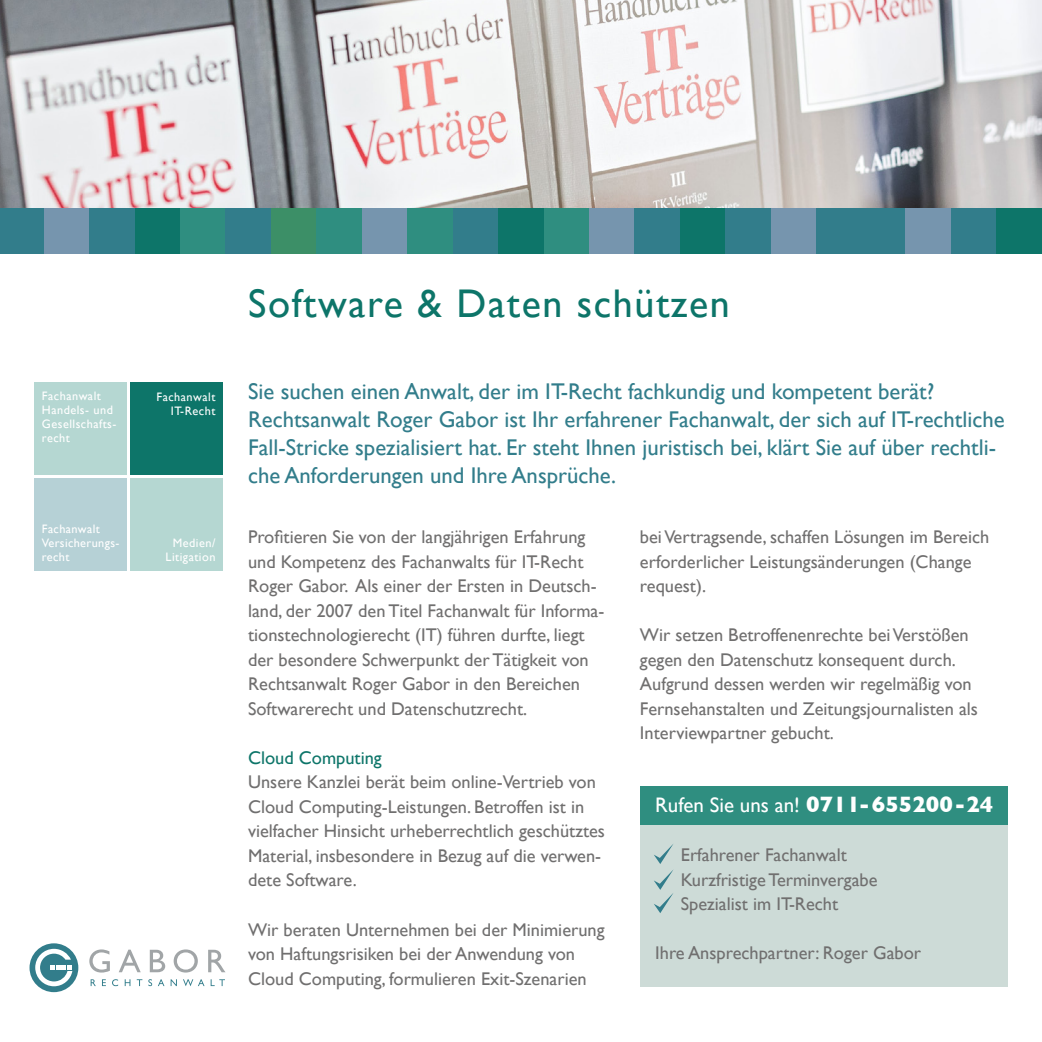
<style>
.page{position:relative;width:1042px;height:1042px;background:#fff}
.page>*{position:absolute;margin:0;border:0;box-sizing:border-box;transform-origin:0 0}
.t1{font:39.9px "Gill Sans";letter-spacing:.04em;color:#0d7569}
.t2{font:22.75px/28px "Gill Sans";color:#327d8b}
.t3{font:21px "Gill Sans";color:#fff}
.t4{font:18.38px/24.5px "Gill Sans";color:#706f6f}
.t5{font:18.38px "Gill Sans";color:#0d7569}
.t6{font:12.25px/14px "Gill Sans";letter-spacing:.04em;color:#fff}
.s1{font-weight:700;font-size:22.75px}
</style>
<div class="page">
<img style="left:0;top:0;width:1042px;height:209px">
<svg style="left:89px;top:949px;width:21px;height:23px"></svg>
<svg style="left:119px;top:949px;width:22px;height:23px"></svg>
<svg style="left:150px;top:950px;width:15px;height:22px"></svg>
<svg style="left:174px;top:949px;width:24px;height:23px"></svg>
<svg style="left:208px;top:950px;width:17px;height:22px"></svg>
<svg style="left:91px;top:979px;width:5px;height:7px"></svg>
<svg style="left:102px;top:979px;width:4px;height:7px"></svg>
<svg style="left:112px;top:979px;width:6px;height:7px"></svg>
<svg style="left:125px;top:979px;width:5px;height:7px"></svg>
<svg style="left:137px;top:979px;width:5px;height:7px"></svg>
<svg style="left:148px;top:979px;width:4px;height:7px"></svg>
<svg style="left:158px;top:979px;width:6px;height:7px"></svg>
<svg style="left:171px;top:979px;width:6px;height:7px"></svg>
<svg style="left:183px;top:979px;width:21px;height:7px"></svg>
<svg style="left:211px;top:979px;width:14px;height:7px"></svg>
<div style="left:30px;top:943px;width:48px;height:49px;background:#327d8b;border-radius:50%"></div>
<svg style="left:35px;top:949px;width:37px;height:37px"></svg>
<div style="left:130px;top:382px;width:93px;height:92px;background:#0d7569"></div>
<div style="left:130px;top:478px;width:93px;height:93px;background:#b5d7d2"></div>
<div style="left:34px;top:382px;width:93px;height:189px;background:#b6d7d6"></div>
<div style="left:0;top:209px;width:44px;height:45px;background:#327d8b"></div>
<div style="left:44px;top:209px;width:45px;height:45px;background:#7695ae"></div>
<div style="left:89px;top:209px;width:46px;height:45px;background:#327d8b"></div>
<div style="left:135px;top:209px;width:45px;height:45px;background:#0d7569"></div>
<div style="left:180px;top:209px;width:46px;height:45px;background:#2f8e80"></div>
<div style="left:226px;top:209px;width:45px;height:45px;background:#327d8b"></div>
<div style="left:271px;top:209px;width:46px;height:45px;background:#3c8f67"></div>
<div style="left:317px;top:209px;width:45px;height:45px;background:#2f8e80"></div>
<div style="left:362px;top:209px;width:45px;height:45px;background:#7695ae"></div>
<div style="left:407px;top:209px;width:46px;height:45px;background:#2f8e80"></div>
<div style="left:453px;top:209px;width:45px;height:45px;background:#327d8b"></div>
<div style="left:498px;top:209px;width:46px;height:45px;background:#0d7569"></div>
<div style="left:544px;top:209px;width:45px;height:45px;background:#2f8e80"></div>
<div style="left:589px;top:209px;width:46px;height:45px;background:#7695ae"></div>
<div style="left:635px;top:209px;width:45px;height:45px;background:#327d8b"></div>
<div style="left:680px;top:209px;width:45px;height:45px;background:#0d7569"></div>
<div style="left:725px;top:209px;width:46px;height:45px;background:#327d8b"></div>
<div style="left:771px;top:209px;width:45px;height:45px;background:#7695ae"></div>
<div style="left:816px;top:209px;width:46px;height:45px;background:#327d8b"></div>
<div style="left:860px;top:209px;width:45px;height:45px;background:#327d8b"></div>
<div style="left:905px;top:209px;width:46px;height:45px;background:#7695ae"></div>
<div style="left:951px;top:209px;width:45px;height:45px;background:#327d8b"></div>
<div style="left:996px;top:209px;width:46px;height:45px;background:#0d7569"></div>
<div style="left:640px;top:786px;width:367px;height:200px;background:#cddbd7"></div>
<div style="left:640px;top:786px;width:367px;height:39px;background:#2f8e80"></div>
<svg style="left:654px;top:844px;width:19px;height:69px"></svg>
<p class="t6" style="left:42px;top:388px;width:76px">Fachanwalt<br>Handels- und<br>Gesellschafts&shy;recht</p>
<p class="t6" style="left:156px;top:389px;width:61px;text-align:right">Fachanwalt<br>IT-Recht</p>
<p class="t6" style="left:42px;top:522px;width:79px">Fachanwalt<br>Versicherungs&shy;recht</p>
<p class="t6" style="left:166px;top:536px;width:51px;text-align:center">Medien/<br>Litigation</p>
<h1 class="t1" style="left:248px;top:280px;width:483px">Software &amp; Daten schützen</h1>
<p class="t2" style="left:248px;top:377px;width:758px">Sie suchen einen Anwalt, der im IT-Recht fachkundig und kompetent berät?<br>Rechtsanwalt Roger Gabor ist Ihr erfahrener Fachanwalt, der sich auf IT-rechtliche Fall-Stricke spezialisiert hat. Er steht Ihnen juristisch bei, klärt Sie auf über rechtli&shy;che Anforderungen und Ihre Ansprüche.</p>
<p class="t4" style="left:248px;top:525px;width:358px">Profitieren Sie von der langjährigen Erfahrung und Kompetenz des Fachanwalts für IT-Recht Roger Gabor. Als einer der Ersten in Deutsch&shy;land, der 2007 den Titel Fachanwalt für Informa&shy;tionstechnologierecht (IT) führen durfte, liegt der besondere Schwerpunkt der Tätigkeit von Rechtsanwalt Roger Gabor in den Bereichen Softwarerecht und Datenschutzrecht.</p>
<p class="t5" style="left:248px;top:747px;width:135px">Cloud Computing</p>
<p class="t4" style="left:248px;top:770px;width:358px">Unsere Kanzlei berät beim online-Vertrieb von Cloud Computing-Leistungen. Betroffen ist in vielfacher Hinsicht urheberrechtlich geschütztes Material, insbesondere in Bezug auf die verwen&shy;dete Software.</p>
<p class="t4" style="left:248px;top:917px;width:358px">Wir beraten Unternehmen bei der Minimierung von Haftungsrisiken bei der Anwendung von<br>Cloud Computing, formulieren Exit-Szenarien</p>
<p class="t4" style="left:640px;top:525px;width:351px">bei Vertragsende, schaffen Lösungen im Bereich erforderlicher Leistungsänderungen (Change request).</p>
<p class="t4" style="left:640px;top:623px;width:339px">Wir setzen Betroffenenrechte bei Verstößen gegen den Datenschutz konsequent durch.<br>Aufgrund dessen werden wir regelmäßig von Fernsehanstalten und Zeitungsjournalisten als Interviewpartner gebucht.</p>
<p class="t3" style="left:655px;top:792px;width:340px">Rufen Sie uns an! <span class="s1">0711-655200-24</span></p>
<p class="t4" style="left:681px;top:842px;width:198px">Erfahrener Fachanwalt<br>Kurzfristige Terminvergabe<br>Spezialist im IT-Recht</p>
<p class="t4" style="left:655px;top:940px;width:267px">Ihre Ansprechpartner: Roger Gabor</p>
</div>
